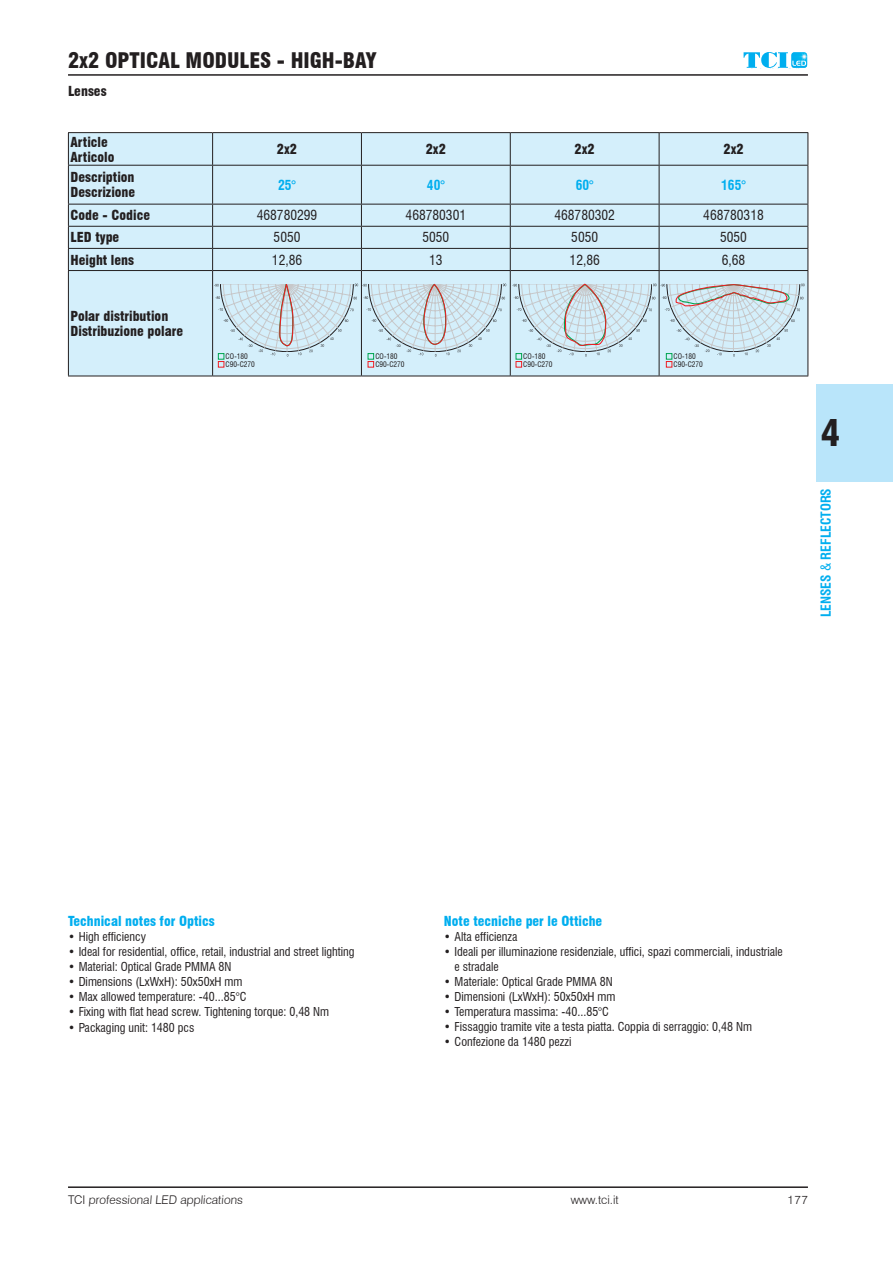
<style>
.page{position:relative;width:893px;height:1263px;background:#fff}
.page>*{position:absolute;margin:0;border:0;box-sizing:border-box;transform-origin:0 0}
.t1{font:900 condensed 36px "Swiss 721 BT";color:#231f20}
.t2{font:900 condensed 21px "Swiss 721 BT";color:#231f20}
.t3{font:900 condensed 13.5px/15px "Swiss 721 BT";color:#231f20}
.t4{font:condensed 13.5px "Swiss 721 BT";color:#231f20}
.t5{font:900 condensed 13.5px "Swiss 721 BT";color:#00aeef}
.t6{font:700 condensed 13.5px "Swiss 721 BT";color:#00aeef}
.t7{font:condensed 12px/15px "Swiss 721 BT";color:#231f20}
.t8{font:300 12px "Swiss 721 BT";color:#231f20}
.t9{font:condensed 7.35px/7.8px "Swiss 721 BT";color:#231f20}
.s1{font-weight:400}
</style>
<div class="page">
<hr style="left:68px;top:74px;width:740px;height:2px;background:#231f20">
<hr style="left:68px;top:1186px;width:740px;height:2px;background:#231f20">
<img style="left:806px;top:53px;width:1px;height:14px">
<svg style="left:744px;top:52px;width:62px;height:16px"></svg>
<div style="left:816px;top:384px;width:77px;height:98px;background:#b9e5fa"></div>
<div style="left:68px;top:133px;width:740px;height:242px;background:#d4effb"></div>
<div style="left:218px;top:353px;width:6px;height:7px;border:1px solid #00a54f"></div>
<div style="left:218px;top:361px;width:6px;height:7px;border:1px solid #ee1d23"></div>
<div style="left:368px;top:353px;width:6px;height:7px;border:1px solid #00a54f"></div>
<div style="left:368px;top:361px;width:6px;height:7px;border:1px solid #ee1d23"></div>
<div style="left:516px;top:353px;width:6px;height:7px;border:1px solid #00a54f"></div>
<div style="left:516px;top:361px;width:6px;height:7px;border:1px solid #ee1d23"></div>
<div style="left:666px;top:353px;width:6px;height:7px;border:1px solid #00a54f"></div>
<div style="left:666px;top:361px;width:6px;height:7px;border:1px solid #ee1d23"></div>
<hr style="left:212px;top:133px;width:1px;height:32px;background:#231f20">
<hr style="left:212px;top:166px;width:1px;height:38px;background:#231f20">
<hr style="left:212px;top:271px;width:1px;height:105px;background:#231f20">
<hr style="left:68px;top:132px;width:145px;height:1px;background:#231f20">
<hr style="left:213px;top:132px;width:148px;height:1px;background:#231f20">
<hr style="left:68px;top:165px;width:145px;height:1px;background:#231f20">
<hr style="left:213px;top:165px;width:148px;height:1px;background:#231f20">
<hr style="left:68px;top:204px;width:145px;height:1px;background:#231f20">
<hr style="left:68px;top:226px;width:145px;height:1px;background:#231f20">
<hr style="left:68px;top:248px;width:145px;height:1px;background:#231f20">
<hr style="left:68px;top:270px;width:145px;height:1px;background:#231f20">
<hr style="left:68px;top:376px;width:145px;height:1px;background:#231f20">
<hr style="left:213px;top:376px;width:148px;height:1px;background:#231f20">
<hr style="left:659px;top:133px;width:1px;height:32px;background:#231f20">
<hr style="left:659px;top:166px;width:1px;height:38px;background:#231f20">
<hr style="left:659px;top:271px;width:1px;height:105px;background:#231f20">
<hr style="left:807px;top:133px;width:1px;height:32px;background:#231f20">
<hr style="left:807px;top:166px;width:1px;height:38px;background:#231f20">
<hr style="left:807px;top:271px;width:1px;height:105px;background:#231f20">
<hr style="left:361px;top:132px;width:149px;height:1px;background:#231f20">
<hr style="left:361px;top:133px;width:1px;height:32px;background:#231f20">
<hr style="left:510px;top:132px;width:149px;height:1px;background:#231f20">
<hr style="left:510px;top:133px;width:1px;height:32px;background:#231f20">
<hr style="left:361px;top:165px;width:149px;height:1px;background:#231f20">
<hr style="left:361px;top:166px;width:1px;height:38px;background:#231f20">
<hr style="left:510px;top:165px;width:149px;height:1px;background:#231f20">
<hr style="left:510px;top:166px;width:1px;height:38px;background:#231f20">
<svg style="left:212px;top:204px;width:596px;height:153px"></svg>
<hr style="left:361px;top:270px;width:149px;height:1px;background:#231f20">
<hr style="left:361px;top:271px;width:1px;height:105px;background:#231f20">
<hr style="left:510px;top:270px;width:149px;height:1px;background:#231f20">
<hr style="left:510px;top:271px;width:1px;height:105px;background:#231f20">
<hr style="left:361px;top:376px;width:149px;height:1px;background:#231f20">
<hr style="left:510px;top:376px;width:149px;height:1px;background:#231f20">
<hr style="left:659px;top:132px;width:149px;height:1px;background:#231f20">
<hr style="left:659px;top:165px;width:149px;height:1px;background:#231f20">
<hr style="left:659px;top:204px;width:149px;height:1px;background:#231f20">
<hr style="left:659px;top:226px;width:149px;height:1px;background:#231f20">
<hr style="left:659px;top:248px;width:149px;height:1px;background:#231f20">
<hr style="left:659px;top:270px;width:149px;height:1px;background:#231f20">
<hr style="left:659px;top:376px;width:149px;height:1px;background:#231f20">
<hr style="left:68px;top:133px;width:1px;height:32px;background:#231f20">
<hr style="left:68px;top:166px;width:1px;height:38px;background:#231f20">
<svg style="left:68px;top:204px;width:1px;height:66px"></svg>
<hr style="left:68px;top:271px;width:1px;height:105px;background:#231f20">
<h2 class="t2" style="left:68px;top:48px;width:310px">2x2 OPTICAL MODULES - HIGH-BAY</h2>
<p class="t3" style="left:68px;top:83px;width:40px">Lenses</p>
<p class="t3" style="left:71px;top:134px;width:46px">Article<br>Articolo</p>
<p class="t3" style="left:277px;top:142px;width:22px">2x2</p>
<p class="t3" style="left:426px;top:142px;width:22px">2x2</p>
<p class="t3" style="left:575px;top:142px;width:22px">2x2</p>
<p class="t3" style="left:723px;top:142px;width:22px">2x2</p>
<p class="t3" style="left:71px;top:170px;width:66px">Description<br>Descrizione</p>
<p class="t6" style="left:278px;top:177px;width:19px">25°</p>
<p class="t6" style="left:427px;top:177px;width:19px">40°</p>
<p class="t6" style="left:576px;top:177px;width:19px">60°</p>
<p class="t6" style="left:721px;top:177px;width:26px">165°</p>
<p class="t3" style="left:71px;top:208px;width:81px">Code - Codice</p>
<p class="t4" style="left:257px;top:207px;width:62px">468780299</p>
<p class="t4" style="left:406px;top:207px;width:62px">468780301</p>
<p class="t4" style="left:554px;top:207px;width:62px">468780302</p>
<p class="t4" style="left:703px;top:207px;width:62px">468780318</p>
<p class="t3" style="left:71px;top:230px;width:50px">LED type</p>
<p class="t4" style="left:274px;top:229px;width:28px">5050</p>
<p class="t4" style="left:422px;top:229px;width:28px">5050</p>
<p class="t4" style="left:571px;top:229px;width:28px">5050</p>
<p class="t4" style="left:720px;top:229px;width:28px">5050</p>
<p class="t3" style="left:71px;top:252px;width:65px">Height lens</p>
<p class="t4" style="left:272px;top:252px;width:32px">12,86</p>
<p class="t4" style="left:429px;top:252px;width:15px">13</p>
<p class="t4" style="left:570px;top:252px;width:32px">12,86</p>
<p class="t4" style="left:722px;top:252px;width:25px">6,68</p>
<p class="t3" style="left:71px;top:308px;width:114px">Polar distribution<br>Distribuzione polare</p>
<p class="t9" style="left:226px;top:353px;width:31px">CO-180<br>C90-C270</p>
<p class="t9" style="left:375px;top:353px;width:31px">CO-180<br>C90-C270</p>
<p class="t9" style="left:523px;top:353px;width:31px">CO-180<br>C90-C270</p>
<p class="t9" style="left:674px;top:353px;width:31px">CO-180<br>C90-C270</p>
<h1 class="t1" style="left:821px;top:412px;width:21px">4</h1>
<p class="t6" style="left:818px;top:617px;width:131px;rotate:-90deg">LENSES <span class="s1">&amp;</span> REFLECTORS</p>
<p class="t5" style="left:68px;top:912px;width:148px">Technical notes for Optics</p>
<p class="t7" style="left:68px;top:929px;width:79px">• High efficiency</p>
<p class="t7" style="left:68px;top:944px;width:288px">• Ideal for residential, office, retail, industrial and street lighting</p>
<p class="t7" style="left:68px;top:959px;width:165px">• Material: Optical Grade PMMA 8N</p>
<p class="t7" style="left:68px;top:974px;width:176px">• Dimensions (LxWxH): 50x50xH mm</p>
<p class="t7" style="left:68px;top:989px;width:180px">• Max allowed temperature: -40...85°C</p>
<p class="t7" style="left:68px;top:1004px;width:263px">• Fixing with flat head screw. Tightening torque: 0,48 Nm</p>
<p class="t7" style="left:68px;top:1020px;width:128px">• Packaging unit: 1480 pcs</p>
<p class="t5" style="left:444px;top:912px;width:160px">Note tecniche per le Ottiche</p>
<p class="t7" style="left:444px;top:929px;width:75px">• Alta efficienza</p>
<p class="t7" style="left:455px;top:944px;width:330px;text-indent:-11px">• Ideali per illuminazione residenziale, uffici, spazi commerciali, industriale e stradale</p>
<p class="t7" style="left:444px;top:974px;width:170px">• Materiale: Optical Grade PMMA 8N</p>
<p class="t7" style="left:444px;top:989px;width:173px">• Dimensioni (LxWxH): 50x50xH mm</p>
<p class="t7" style="left:444px;top:1004px;width:167px">• Temperatura massima: -40...85°C</p>
<p class="t7" style="left:444px;top:1019px;width:310px">• Fissaggio tramite vite a testa piatta. Coppia di serraggio: 0,48 Nm</p>
<p class="t7" style="left:444px;top:1034px;width:129px">• Confezione da 1480 pezzi</p>
<p class="t8" style="left:68px;top:1192px;width:177px">TCI professional LED applications</p>
<p class="t8" style="left:571px;top:1192px;width:50px">www.tci.it</p>
<p class="t8" style="left:788px;top:1192px;width:22px">177</p>
</div>
